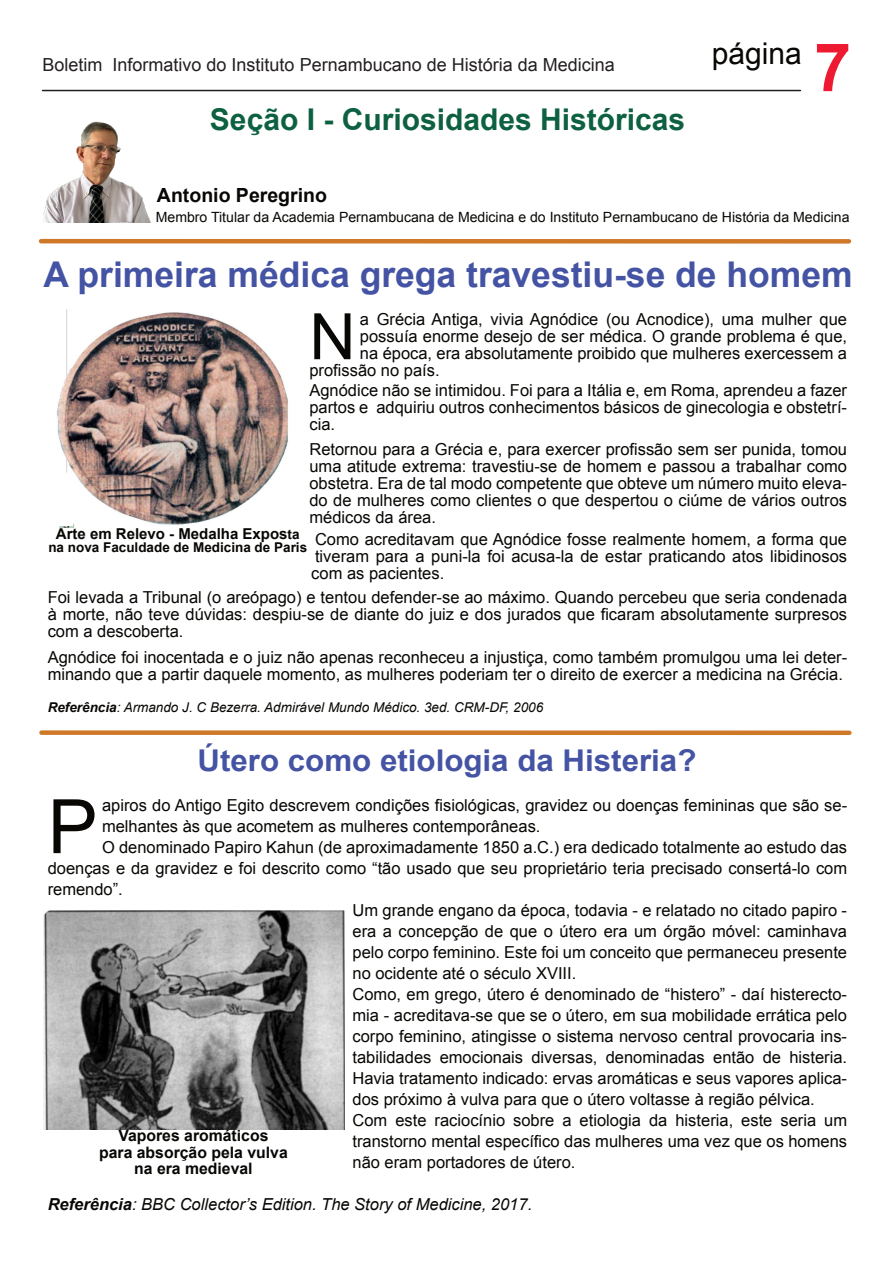
<style>
.page{position:relative;width:893px;height:1263px;background:#fff}
.page>*{position:absolute;margin:0;border:0;box-sizing:border-box;transform-origin:0 0}
.t1{font:75.15px "Arial";color:#080704}
.t2{font:700 66.75px "Arial";color:#ed1a32}
.t3{font:64.05px "Arial";color:#080704}
.t4{font:700 35.55px "Arial";color:#4453a3}
.t5{font:700 30px "Arial";color:#4453a3;scale:1.04 1}
.t6{font:700 30px "Arial";color:#0d6140}
.t7{font:30px "Arial";color:#080704}
.t8{font:700 19.5px "Arial";color:#080704}
.t9{font:18px "Arial";color:#231f20}
.t10{font:16.5px/17.1px "Arial";color:#080704;text-align:justify}
.t11{font:italic 16.5px "Arial";color:#080704}
.t12{font:700 15.75px/16.4px "Arial";color:#080704;text-align:center}
.t13{font:700 15px "Arial";color:#080704}
.t14{font:14.1px "Arial";color:#080704}
.t15{font:italic 13.5px "Arial";color:#080704}
.t16{font:700 13.5px "Arial";color:#080704}
.s1{font-weight:700}
.s2{font-size:13.5px}
</style>
<div class="page">
<hr style="left:43px;top:90px;width:757px;height:1px;background:#231f20">
<img style="left:57px;top:309px;width:231px;height:219px">
<div style="left:56px;top:484px;width:17px;height:42px;background:#fff"></div>
<div style="left:41px;top:730px;width:808px;height:5px;background:#cf7828"></div>
<div style="left:41px;top:239px;width:808px;height:5px;background:#cf7828"></div>
<img style="left:43px;top:910px;width:301px;height:220px">
<img style="left:43px;top:121px;width:108px;height:102px">
<p class="t9" style="left:43px;top:58px;width:574px">Boletim Informativo do Instituto Pernambucano de História da Medicina</p>
<h3 class="t6" style="left:210px;top:108px;width:477px">Seção I - Curiosidades Históricas</h3>
<h3 class="t7" style="left:712px;top:42px;width:92px">página</h3>
<h2 class="t2" style="left:814px;top:43px;width:39px">7</h2>
<p class="t8" style="left:157px;top:188px;width:172px">Antonio Peregrino</p>
<p class="t14" style="left:156px;top:212px;width:695px">Membro Titular da Academia Pernambucana de Medicina e do Instituto Pernambucano de História da Medicina</p>
<h3 class="t4" style="left:43px;top:261px;width:811px">A primeira médica grega travestiu-se de homem</h3>
<h3 class="t3" style="left:309px;top:313px;width:48px">N</h3>
<p class="t10" style="left:360px;top:312px;width:489px">a Grécia Antiga, vivia Agnódice (ou Acnodice), uma mulher que</p>
<p class="t10" style="left:360px;top:329px;width:489px">possuía enorme desejo de ser médica. O grande problema é que,</p>
<p class="t10" style="left:360px;top:346px;width:489px">na época, era absolutamente proibido que mulheres exercessem a</p>
<p class="t10" style="left:309px;top:363px;width:132px">profissão no país.</p>
<p class="t10" style="left:309px;top:383px;width:539px">Agnódice não se intimidou. Foi para a Itália e, em Roma, aprendeu a fazer partos e adquiriu outros conhecimentos básicos de ginecologia e obstetrí&shy;cia.</p>
<p class="t10" style="left:309px;top:442px;width:539px">Retornou para a Grécia e, para exercer profissão sem ser punida, tomou uma atitude extrema: travestiu-se de homem e passou a trabalhar como obstetra. Era de tal modo competente que obteve um número muito eleva&shy;do de mulheres como clientes o que despertou o ciúme de vários outros médicos da área.</p>
<p class="t10" style="left:311px;top:532px;width:537px">Como acreditavam que Agnódice fosse realmente homem, a forma que tiveram para a puni-la foi acusa-la de estar praticando atos libidinosos com as pacientes.</p>
<p class="t10" style="left:48px;top:590px;width:801px">Foi levada a Tribunal (o areópago) e tentou defender-se ao máximo. Quando percebeu que seria condenada à morte, não teve dúvidas: despiu-se de diante do juiz e dos jurados que ficaram absolutamente surpresos com a descoberta.</p>
<p class="t10" style="left:48px;top:650px;width:801px">Agnódice foi inocentada e o juiz não apenas reconheceu a injustiça, como também promulgou uma lei deter&shy;minando que a partir daquele momento, as mulheres poderiam ter o direito de exercer a medicina na Grécia.</p>
<p class="t15" style="left:48px;top:702px;width:497px"><span class="s1">Referência</span>: Armando J. C Bezerra. Admirável Mundo Médico. 3ed. CRM-DF, 2006</p>
<p class="t13" style="left:56px;top:528px;width:245px">Arte em Relevo - Medalha Expos<span class="s2">ta</span></p>
<p class="t16" style="left:48px;top:542px;width:260px">na nova Faculdade de Medicina de Paris</p>
<h3 class="t5" style="left:197px;top:749px;width:481px">Útero como etiologia da Histeria?</h3>
<h1 class="t1" style="left:48px;top:798px;width:52px">P</h1>
<p class="t10" style="left:102px;top:798px;width:747px">apiros do Antigo Egito descrevem condições fisiológicas, gravidez ou doenças femininas que são se-</p>
<p class="t10" style="left:102px;top:819px;width:440px">melhantes às que acometem as mulheres contemporâneas.</p>
<p class="t10" style="left:102px;top:840px;width:747px">O denominado Papiro Kahun (de aproximadamente 1850 a.C.) era dedicado totalmente ao estudo das</p>
<p class="t10" style="left:48px;top:861px;width:801px">doenças e da gravidez e foi descrito como “tão usado que seu proprietário teria precisado consertá-lo com</p>
<p class="t10" style="left:48px;top:882px;width:77px">remendo”.</p>
<p class="t10" style="left:352px;top:903px;width:496px">Um grande engano da época, todavia - e relatado no citado papiro -</p>
<p class="t10" style="left:352px;top:924px;width:496px">era a concepção de que o útero era um órgão móvel: caminhava</p>
<p class="t10" style="left:352px;top:945px;width:496px">pelo corpo feminino. Este foi um conceito que permaneceu presente</p>
<p class="t10" style="left:352px;top:966px;width:225px">no ocidente até o século XVIII.</p>
<p class="t10" style="left:352px;top:987px;width:496px">Como, em grego, útero é denominado de “histero” - daí histerecto-</p>
<p class="t10" style="left:352px;top:1008px;width:496px">mia - acreditava-se que se o útero, em sua mobilidade errática pelo</p>
<p class="t10" style="left:352px;top:1029px;width:496px">corpo feminino, atingisse o sistema nervoso central provocaria ins-</p>
<p class="t10" style="left:352px;top:1050px;width:496px">tabilidades emocionais diversas, denominadas então de histeria.</p>
<p class="t10" style="left:352px;top:1071px;width:496px">Havia tratamento indicado: ervas aromáticas e seus vapores aplica-</p>
<p class="t10" style="left:352px;top:1092px;width:464px">dos próximo à vulva para que o útero voltasse à região pélvica.</p>
<p class="t10" style="left:352px;top:1113px;width:496px">Com este raciocínio sobre a etiologia da histeria, este seria um</p>
<p class="t10" style="left:352px;top:1134px;width:496px">transtorno mental específico das mulheres uma vez que os homens</p>
<p class="t10" style="left:352px;top:1155px;width:224px">não eram portadores de útero.</p>
<p class="t11" style="left:48px;top:1198px;width:486px"><span class="s1">Referência</span>: BBC Collector’s Edition. The Story of Medicine, 2017.</p>
<p class="t12" style="left:99px;top:1129px;width:190px">Vapores aromáticos<br>para absorção pela vulva na era medieval</p>
</div>
